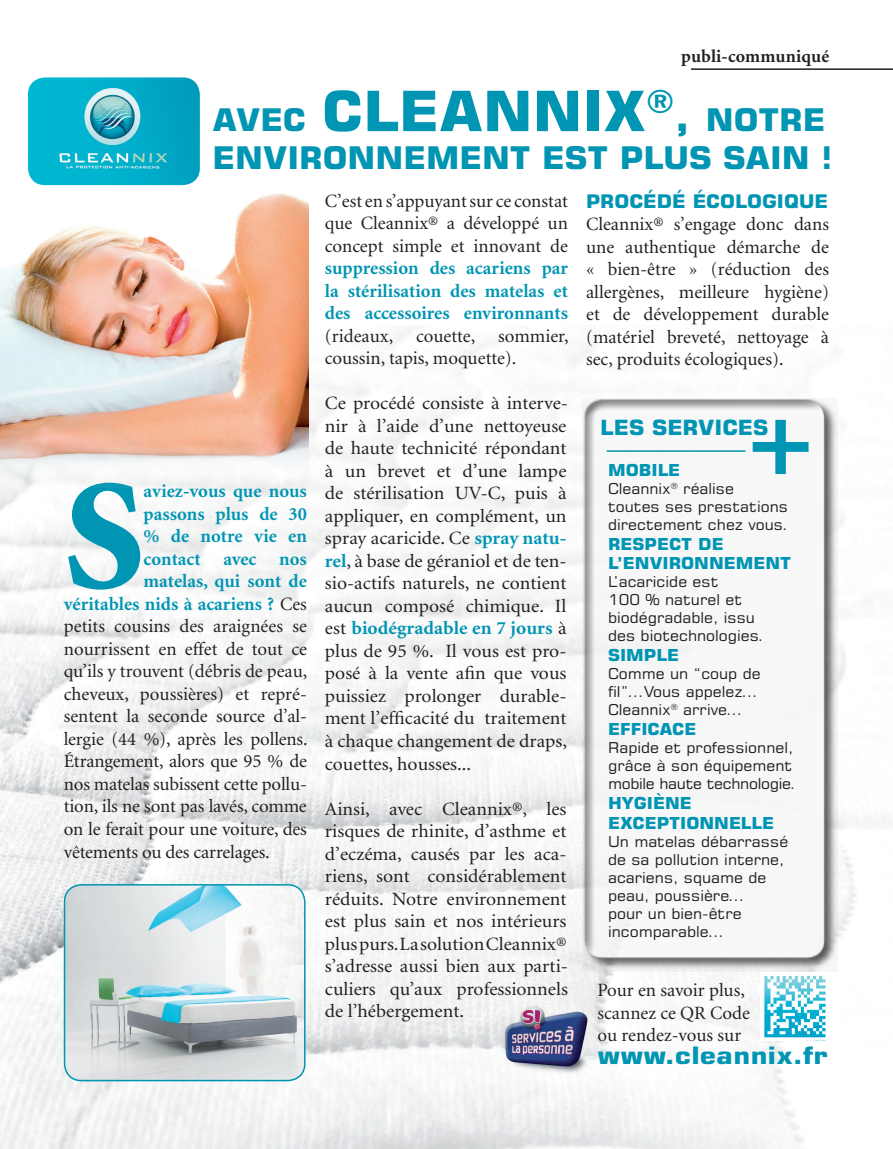
<style>
.page{position:relative;width:893px;height:1149px;background:#fff}
.page>*{position:absolute;margin:0;border:0;box-sizing:border-box;transform-origin:0 0}
.t1{font:900 157.2px "Minion";color:#0095b3}
.t2{font:700 31.2px/37.5px "Square 721 BT";color:#0095b3;scale:1.05 1}
.t3{font:700 24px "Square 721 BT";color:#0095b3;scale:1.2 1}
.t4{font:700 21px "Square 721 BT";color:#0095b3;scale:1.05 1}
.t5{font:18.75px/22.5px "Minion";color:#231f20;text-align:justify;scale:1.04 1}
.t6{font:18.75px/22.5px "Minion";color:#231f20;text-align:justify}
.t7{font:700 18.75px/22.5px "Minion";color:#0095b3;text-align:justify}
.t8{font:700 18.75px "Square 721 BT";color:#0095b3;scale:1.05 1}
.t9{font:700 18px "Minion";letter-spacing:.01em;color:#231f20}
.t10{font:700 16.5px/19.8px "Square 721 BT";color:#0095b3;scale:1.05 1}
.t11{font:15px/18px "Square 721 BT";color:#231f20;scale:1.05 1}
.s1{font-size:55.5px}
.s2{font-size:42.6px}
.s3{font-weight:400;color:#231f20}
.s4{font-weight:700;color:#0095b3}
</style>
<div class="page">
<img style="left:0;top:325px;width:892px;height:823px">
<img style="left:28px;top:77px;width:172px;height:108px">
<img style="left:0;top:193px;width:308px;height:294px">
<img style="left:65px;top:884px;width:240px;height:196px">
<div style="left:64px;top:883px;width:242px;height:197px;border:2px solid #0095b3;border-radius:17px"></div>
<svg style="left:582px;top:397px;width:256px;height:574px"></svg>
<div style="left:582px;top:399px;width:243px;height:559px;background:#231f20;opacity:.75"></div>
<hr style="left:607px;top:450px;width:139px;height:1px;background:#0095b3">
<svg style="left:752px;top:419px;width:57px;height:55px"></svg>
<hr style="left:691px;top:68px;width:201px;height:2px;background:#231f20">
<img style="left:761px;top:972px;width:68px;height:67px">
<img style="left:503px;top:1001px;width:88px;height:74px">
<p class="t9" style="left:681px;top:47px;width:150px">publi-communiqué</p>
<h2 class="t2" style="left:213px;top:101px;width:592px">AVEC <span class="s1">CLEANNIX</span><sup>®</sup><span class="s2">,</span> NOTRE<br>ENVIRONNEMENT EST PLUS SAIN !</h2>
<h1 class="t1" style="left:64px;top:457px;width:81px">S</h1>
<p class="t7" style="left:144px;top:480px;width:165px">aviez-vous que nous</p>
<p class="t7" style="left:144px;top:503px;width:165px">passons plus de 30</p>
<p class="t7" style="left:144px;top:525px;width:165px">% de notre vie en</p>
<p class="t7" style="left:144px;top:548px;width:165px">contact avec nos</p>
<p class="t7" style="left:144px;top:570px;width:165px">matelas, qui sont de</p>
<p class="t7" style="left:64px;top:593px;width:245px">véritables nids à acariens ? <span class="s3">Ces</span></p>
<p class="t6" style="left:64px;top:615px;width:245px">petits cousins des araignées se</p>
<p class="t6" style="left:64px;top:638px;width:245px">nourrissent en effet de tout ce</p>
<p class="t6" style="left:64px;top:660px;width:245px">qu’ils y trouvent (débris de peau,</p>
<p class="t6" style="left:64px;top:683px;width:245px">cheveux, poussières) et repré-</p>
<p class="t6" style="left:64px;top:705px;width:245px">sentent la seconde source d’al-</p>
<p class="t6" style="left:64px;top:728px;width:245px">lergie (44 %), après les pollens.</p>
<p class="t6" style="left:64px;top:750px;width:245px">Étrangement, alors que 95 % de</p>
<p class="t6" style="left:64px;top:773px;width:245px">nos matelas subissent cette pollu-</p>
<p class="t6" style="left:64px;top:795px;width:245px">tion, ils ne sont pas lavés, comme</p>
<p class="t6" style="left:64px;top:818px;width:245px">on le ferait pour une voiture, des</p>
<p class="t6" style="left:64px;top:840px;width:208px">vêtements ou des carrelages.</p>
<p class="t6" style="left:325px;top:190px;width:245px">C’est en s’appuyant sur ce constat que Cleannix® a développé un concept simple et innovant de</p>
<p class="t7" style="left:325px;top:257px;width:245px">suppression des acariens par la stérilisation des matelas et des accessoires environnants</p>
<p class="t6" style="left:325px;top:325px;width:245px">(rideaux, couette, sommier, coussin, tapis, moquette).</p>
<p class="t5" style="left:325px;top:392px;width:235px">Ce procédé consiste à interve&shy;nir à l’aide d’une nettoyeuse de haute technicité répondant à un brevet et d’une lampe de stérilisation UV-C, puis à appliquer, en complément, un spray acaricide. Ce <span class="s4">spray natu&shy;rel</span>, à base de géraniol et de ten&shy;sio-actifs naturels, ne contient aucun composé chimique. Il est <span class="s4">biodégradable en 7 jours</span> à plus de 95 %. Il vous est pro&shy;posé à la vente afin que vous puissiez prolonger durable&shy;ment l’efficacité du traitement à chaque changement de draps, couettes, housses...</p>
<p class="t5" style="left:325px;top:797px;width:235px">Ainsi, avec Cleannix®, les risques de rhinite, d’asthme et d’eczéma, causés par les aca&shy;riens, sont considérablement réduits. Notre environnement est plus sain et nos intérieurs plus purs. La solution Cleannix® s’adresse aussi bien aux parti&shy;culiers qu’aux professionnels de l’hébergement.</p>
<p class="t8" style="left:586px;top:189px;width:232px">PROCÉDÉ ÉCOLOGIQUE</p>
<p class="t6" style="left:586px;top:213px;width:244px">Cleannix® s’engage donc dans une authentique démarche de « bien-être » (réduction des allergènes, meilleure hygiène) et de développement durable (matériel breveté, nettoyage à sec, produits écologiques).</p>
<p class="t4" style="left:600px;top:414px;width:162px">LES SERVICES</p>
<p class="t10" style="left:608px;top:459px;width:70px">MOBILE</p>
<p class="t11" style="left:608px;top:479px;width:173px">Cleannix<sup>®</sup> réalise toutes ses prestations directement chez vous.</p>
<p class="t10" style="left:608px;top:533px;width:176px">RESPECT DE<br>L’ENVIRONNEMENT</p>
<p class="t11" style="left:608px;top:572px;width:150px">L’acaricide est<br>100 % naturel et biodégradable, issu des biotechnologies.</p>
<p class="t10" style="left:608px;top:645px;width:69px">SIMPLE</p>
<p class="t11" style="left:608px;top:664px;width:147px">Comme un “coup de fil”…Vous appelez…<br>Cleannix<sup>®</sup> arrive…</p>
<p class="t10" style="left:608px;top:719px;width:86px">EFFICACE</p>
<p class="t11" style="left:608px;top:738px;width:180px">Rapide et professionnel, grâce à son équipement mobile haute technologie.</p>
<p class="t10" style="left:608px;top:792px;width:160px">HYGIÈNE<br>EXCEPTIONNELLE</p>
<p class="t11" style="left:608px;top:831px;width:173px">Un matelas débarrassé de sa pollution interne, acariens, squame de peau, poussière…<br>pour un bien-être incomparable…</p>
<p class="t6" style="left:597px;top:979px;width:154px;text-align:left">Pour en savoir plus, scannez ce QR Code ou rendez-vous sur</p>
<p class="t3" style="left:597px;top:1039px;width:193px">www.cleannix.fr</p>
</div>
